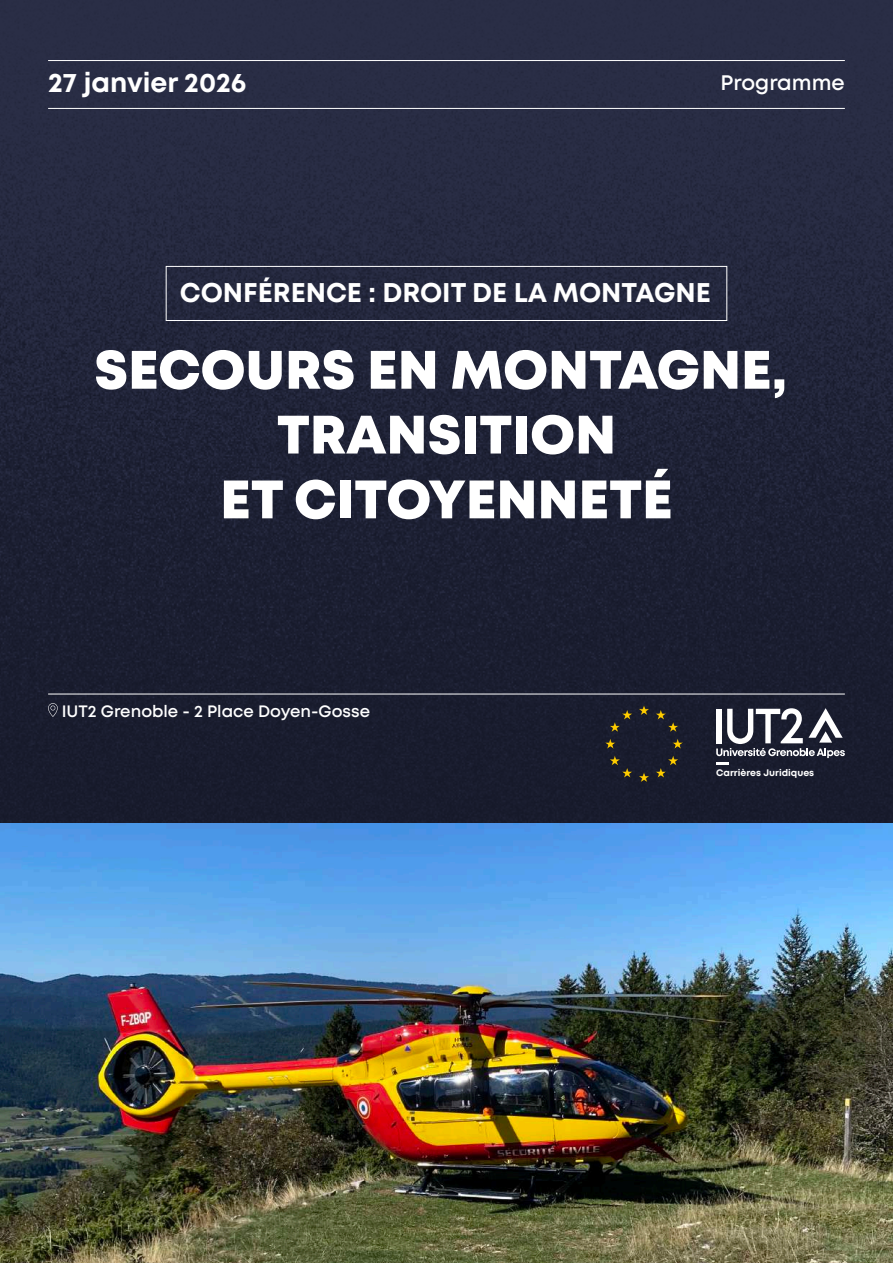
<style>
.page{position:relative;width:893px;height:1263px;background:#fff}
.page>*{position:absolute;margin:0;border:0;box-sizing:border-box;transform-origin:0 0}
.t1{font:800 54px/64.8px "Mont";color:#fff;text-align:center}
.t2{font:700 27px "Mont";color:#fff}
.t3{font:600 21px "Mont";color:#fff}
.t4{font:600 16.5px "Mont";color:#fff}
.t5{font:700 9.45px "Mont";color:#fff}
</style>
<div class="page">
<div style="left:0;top:0;width:893px;height:857px;background:linear-gradient(to right,#202438,#212439)"></div>
<div style="left:166px;top:266px;width:561px;height:55px;border:1px solid #fff"></div>
<svg style="left:716px;top:708px;width:129px;height:56px"></svg>
<img style="left:606px;top:705px;width:77px;height:76px">
<hr style="left:48px;top:60px;width:797px;height:1px;background:#fff">
<hr style="left:48px;top:108px;width:797px;height:1px;background:#fff">
<img style="left:0;top:823px;width:893px;height:440px">
<hr style="left:48px;top:694px;width:797px;height:1px;background:#fff">
<svg style="left:48px;top:703px;width:10px;height:14px"></svg>
<p class="t2" style="left:48px;top:65px;width:200px">27 janvier 2026</p>
<p class="t3" style="left:720px;top:69px;width:126px">Programme</p>
<p class="t2" style="left:180px;top:275px;width:533px">CONFÉRENCE : DROIT DE LA MONTAGNE</p>
<h1 class="t1" style="left:94px;top:338px;width:694px">SECOURS EN MONTAGNE,<br>TRANSITION<br>ET CITOYENNETÉ</h1>
<p class="t4" style="left:62px;top:700px;width:310px">IUT2 Grenoble - 2 Place Doyen-Gosse</p>
<p class="t5" style="left:716px;top:766px;width:100px">Carrières Juridiques</p>
</div>
